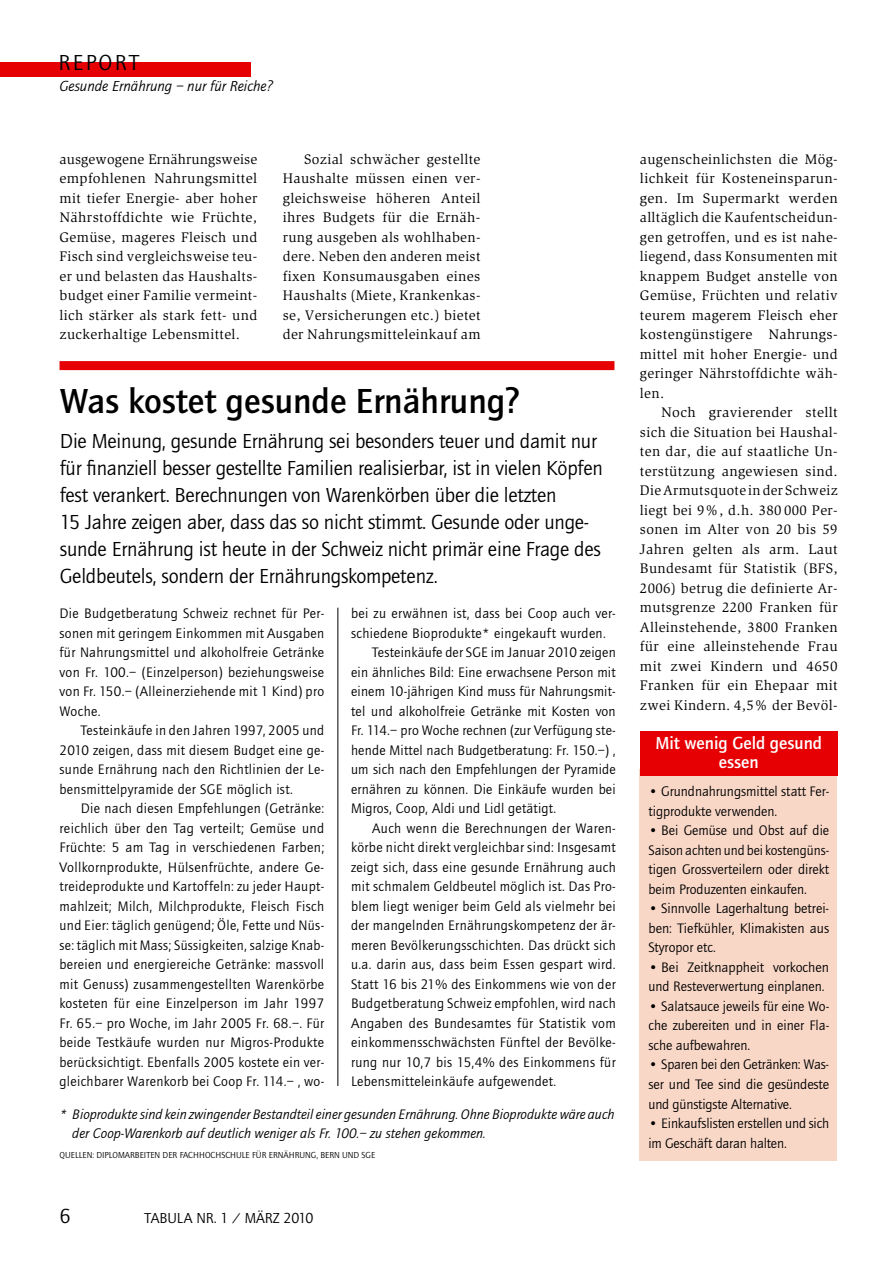
<style>
.page{position:relative;width:893px;height:1263px;background:#fff}
.page>*{position:absolute;margin:0;border:0;box-sizing:border-box;transform-origin:0 0}
.t1{font:500 36px "Quay Sans EF";color:#000}
.t2{font:22.5px "Quay Sans EF";color:#000}
.t3{font:21px/27px "Quay Sans EF";letter-spacing:-.01em;color:#000}
.t4{font:500 18px/19.6px "Quay Sans EF";color:#fff;text-align:center}
.t5{font:italic 15px "Quay Sans EF";color:#000}
.t6{font:15px "Quay Sans EF";color:#000}
.t7{font:14.25px/19.5px "Quay Sans EF";letter-spacing:.015em;color:#000;text-align:justify}
.t8{font:14.25px/19.5px "Slimbach";letter-spacing:.025em;color:#000;text-align:justify}
.t9{font:italic 14.25px/19.5px "Quay Sans EF";color:#000}
.t10{font:14.25px/19.6px "Quay Sans EF";letter-spacing:-.01em;color:#000}
.t11{font:9px "Quay Sans EF";color:#000}
</style>
<div class="page">
<div style="left:639px;top:770px;width:198px;height:391px;background:#f9d7c7"></div>
<div style="left:640px;top:731px;width:198px;height:44px;background:#e60004"></div>
<div style="left:0;top:62px;width:251px;height:15px;background:#e60004"></div>
<div style="left:60px;top:361px;width:554px;height:9px;background:#e60004"></div>
<hr style="left:338px;top:608px;width:1px;height:478px;background:#000">
<h2 class="t2" style="left:58px;top:50px;width:29px">Report</h2>
<p class="t5" style="left:60px;top:78px;width:215px">Gesunde Ernährung – nur für Reiche?</p>
<p class="t8" style="left:60px;top:149px;width:199px">ausgewogene Ernährungsweise empfohlenen Nahrungsmittel mit tiefer Energie- aber hoher Nährstoffdichte wie Früchte, Gemüse, mageres Fleisch und Fisch sind vergleichsweise teu&shy;er und belasten das Haushalts&shy;budget einer Familie vermeint&shy;lich stärker als stark fett- und zuckerhaltige Lebensmittel.</p>
<p class="t8" style="left:283px;top:149px;width:199px;text-indent:21px">Sozial schwächer gestellte Haushalte müssen einen ver&shy;gleichsweise höheren Anteil ihres Budgets für die Ernäh&shy;rung ausgeben als wohlhaben&shy;dere. Neben den anderen meist fixen Konsumausgaben eines Haushalts (Miete, Krankenkas&shy;se, Versicherungen etc.) bietet der Nahrungsmitteleinkauf am</p>
<h1 class="t1" style="left:60px;top:381px;width:462px">Was kostet gesunde Ernährung?</h1>
<p class="t3" style="left:60px;top:428px;width:544px">Die Meinung, gesunde Ernährung sei besonders teuer und damit nur für finanziell besser gestellte Familien realisierbar, ist in vielen Köpfen fest verankert. Berechnungen von Warenkörben über die letzten<br>15 Jahre zeigen aber, dass das so nicht stimmt. Gesunde oder unge&shy;sunde Ernährung ist heute in der Schweiz nicht primär eine Frage des Geldbeutels, sondern der Ernährungskompetenz.</p>
<p class="t7" style="left:60px;top:604px;width:266px">Die Budgetberatung Schweiz rechnet für Per&shy;sonen mit geringem Einkommen mit Ausgaben für Nahrungsmittel und alkoholfreie Getränke von Fr. 100.– (Einzelperson) beziehungsweise von Fr. 150.– (Alleinerziehende mit 1 Kind) pro Woche.</p>
<p class="t7" style="left:60px;top:721px;width:266px;text-indent:21px">Testeinkäufe in den Jahren 1997, 2005 und 2010 zeigen, dass mit diesem Budget eine ge&shy;sunde Ernährung nach den Richtlinien der Le&shy;bensmittelpyramide der SGE möglich ist.</p>
<p class="t7" style="left:60px;top:799px;width:266px;text-indent:21px">Die nach diesen Empfehlungen (Getränke: reichlich über den Tag verteilt; Gemüse und Früchte: 5 am Tag in verschiedenen Farben; Vollkornprodukte, Hülsenfrüchte, andere Ge&shy;treideprodukte und Kartoffeln: zu jeder Haupt&shy;mahlzeit; Milch, Milchprodukte, Fleisch Fisch und Eier: täglich genügend; Öle, Fette und Nüs&shy;se: täglich mit Mass; Süssigkeiten, salzige Knab&shy;bereien und energiereiche Getränke: massvoll mit Genuss) zusammengestellten Warenkörbe kosteten für eine Einzelperson im Jahr 1997<br>Fr. 65.– pro Woche, im Jahr 2005 Fr. 68.–. Für beide Testkäufe wurden nur Migros-Produkte berücksichtigt. Ebenfalls 2005 kostete ein ver&shy;gleichbarer Warenkorb bei Coop Fr. 114.– , wo-</p>
<p class="t7" style="left:351px;top:604px;width:266px">bei zu erwähnen ist, dass bei Coop auch ver-</p>
<p class="t7" style="left:351px;top:623px;width:256px">schiedene Bioprodukte* eingekauft wurden.</p>
<p class="t7" style="left:372px;top:643px;width:245px">Testeinkäufe der SGE im Januar 2010 zeigen</p>
<p class="t7" style="left:351px;top:662px;width:266px">ein ähnliches Bild: Eine erwachsene Person mit</p>
<p class="t7" style="left:351px;top:682px;width:266px">einem 10-jährigen Kind muss für Nahrungsmit-</p>
<p class="t7" style="left:351px;top:702px;width:266px">tel und alkoholfreie Getränke mit Kosten von</p>
<p class="t7" style="left:351px;top:721px;width:266px">Fr. 114.– pro Woche rechnen (zur Verfügung ste-</p>
<p class="t7" style="left:351px;top:741px;width:266px">hende Mittel nach Budgetberatung: Fr. 150.–) ,</p>
<p class="t7" style="left:351px;top:760px;width:266px">um sich nach den Empfehlungen der Pyramide</p>
<p class="t7" style="left:351px;top:779px;width:266px">ernähren zu können. Die Einkäufe wurden bei</p>
<p class="t7" style="left:351px;top:799px;width:207px">Migros, Coop, Aldi und Lidl getätigt.</p>
<p class="t7" style="left:372px;top:818px;width:245px">Auch wenn die Berechnungen der Waren-</p>
<p class="t7" style="left:351px;top:838px;width:266px">körbe nicht direkt vergleichbar sind: Insgesamt</p>
<p class="t7" style="left:351px;top:857px;width:266px">zeigt sich, dass eine gesunde Ernährung auch</p>
<p class="t7" style="left:351px;top:877px;width:266px">mit schmalem Geldbeutel möglich ist. Das Pro-</p>
<p class="t7" style="left:351px;top:896px;width:266px">blem liegt weniger beim Geld als vielmehr bei</p>
<p class="t7" style="left:351px;top:916px;width:266px">der mangelnden Ernährungskompetenz der är-</p>
<p class="t7" style="left:351px;top:935px;width:266px">meren Bevölkerungsschichten. Das drückt sich</p>
<p class="t7" style="left:351px;top:955px;width:266px">u.a. darin aus, dass beim Essen gespart wird.</p>
<p class="t7" style="left:351px;top:974px;width:266px">Statt 16 bis 21% des Einkommens wie von der</p>
<p class="t7" style="left:351px;top:994px;width:266px">Budgetberatung Schweiz empfohlen, wird nach</p>
<p class="t7" style="left:351px;top:1014px;width:266px">Angaben des Bundesamtes für Statistik vom</p>
<p class="t7" style="left:351px;top:1033px;width:266px">einkommensschwächsten Fünftel der Bevölke-</p>
<p class="t7" style="left:351px;top:1053px;width:266px">rung nur 10,7 bis 15,4% des Einkommens für</p>
<p class="t7" style="left:351px;top:1072px;width:207px">Lebensmitteleinkäufe aufgewendet.</p>
<p class="t9" style="left:72px;top:1105px;width:544px;text-indent:-13px">* Bioprodukte sind kein zwingender Bestandteil einer gesunden Ernährung. Ohne Bioprodukte wäre auch der Coop-Warenkorb auf deutlich weniger als Fr. 100.– zu stehen gekommen.</p>
<p class="t11" style="left:60px;top:1150px;width:11px">Quellen</p>
<p class="t11" style="left:92px;top:1150px;width:16px">: Diplomarbeiten</p>
<p class="t11" style="left:163px;top:1150px;width:6px">der</p>
<p class="t11" style="left:180px;top:1150px;width:10px">Fachhochschule</p>
<p class="t11" style="left:252px;top:1150px;width:28px">für Ernährung</p>
<p class="t11" style="left:316px;top:1150px;width:15px">, Bern</p>
<p class="t11" style="left:342px;top:1150px;width:7px">und</p>
<p class="t11" style="left:362px;top:1150px;width:15px">SGE</p>
<h3 class="t3" style="left:60px;top:1203px;width:13px">6</h3>
<p class="t6" style="left:145px;top:1210px;width:170px">TABULA NR. 1 / MÄRZ 2010</p>
<p class="t8" style="left:640px;top:149px;width:199px">augenscheinlichsten die Mög&shy;lichkeit für Kosteneinsparun&shy;gen. Im Supermarkt werden alltäglich die Kaufentscheidun&shy;gen getroffen, und es ist nahe&shy;liegend, dass Konsumenten mit knappem Budget anstelle von Gemüse, Früchten und relativ teurem magerem Fleisch eher kostengünstigere Nahrungs&shy;mittel mit hoher Energie- und geringer Nährstoffdichte wäh&shy;len.</p>
<p class="t8" style="left:640px;top:403px;width:199px;text-indent:21px">Noch gravierender stellt sich die Situation bei Haushal&shy;ten dar, die auf staatliche Un&shy;terstützung angewiesen sind.<br>Die Armutsquote in der Schweiz liegt bei 9%, d.h. 380 000 Per&shy;sonen im Alter von 20 bis 59<br>Jahren gelten als arm. Laut Bundesamt für Statistik (BFS, 2006) betrug die definierte Ar&shy;mutsgrenze 2200 Franken für Alleinstehende, 3800 Franken für eine alleinstehende Frau mit zwei Kindern und 4650<br>Franken für ein Ehepaar mit zwei Kindern. 4,5% der Bevöl-</p>
<p class="t4" style="left:655px;top:733px;width:168px">Mit wenig Geld gesund essen</p>
<p class="t7" style="left:648px;top:782px;width:182px">• Grundnahrungsmittel statt Fer&shy;tigprodukte verwenden.</p>
<p class="t7" style="left:648px;top:821px;width:182px">• Bei Gemüse und Obst auf die Saison achten und bei kostengüns&shy;tigen Grossverteilern oder direkt beim Produzenten einkaufen.</p>
<p class="t7" style="left:648px;top:899px;width:182px">• Sinnvolle Lagerhaltung betrei&shy;ben: Tiefkühler, Klimakisten aus Styropor etc.</p>
<p class="t7" style="left:648px;top:957px;width:182px">• Bei Zeitknappheit vorkochen und Resteverwertung einplanen.</p>
<p class="t7" style="left:648px;top:996px;width:182px">• Salatsauce jeweils für eine Wo&shy;che zubereiten und in einer Fla&shy;sche aufbewahren.</p>
<p class="t7" style="left:648px;top:1055px;width:182px">• Sparen bei den Getränken: Was&shy;ser und Tee sind die gesündeste und günstigste Alternative.</p>
<p class="t10" style="left:648px;top:1114px;width:182px">• Einkaufslisten erstellen und sich im Geschäft daran halten.</p>
</div>
